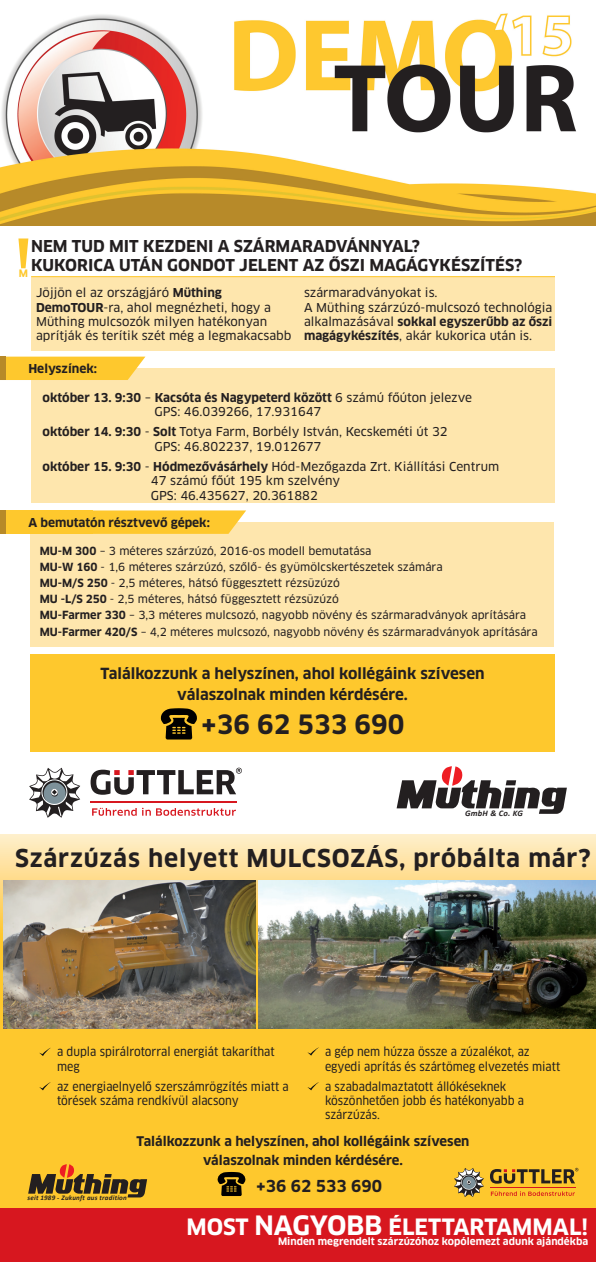
<style>
.page{position:relative;width:596px;height:1262px;background:#fff}
.page>*{position:absolute;margin:0;border:0;box-sizing:border-box;transform-origin:0 0}
.t1{font:700 26px "Clan Pro";color:#231f20}
.t2{font:700 24px "Clan Pro";letter-spacing:.035em;color:#231f20}
.t3{font:700 22px "Clan Pro";color:#fff}
.t4{font:700 16.1px "Clan Pro";color:#231f20}
.t5{font:700 16px/19.2px "Clan Pro";color:#231f20}
.t6{font:700 15px/20.8px "Clan Pro";color:#231f20;text-align:center}
.t7{font:700 13px/18.4px "Clan Pro";color:#231f20;text-align:center}
.t8{font:12px/14.4px "Clan Pro News";color:#231f20}
.t9{font:12px/14.4px "Clan Pro Narr News";color:#231f20}
.t10{font:700 12px "Clan Pro";color:#231f20}
.t11{font:11px/16px "Clan Pro News";color:#231f20}
.t12{font:700 10px "Clan Pro";color:#fff}
.t13{font:700 10px "Clan Pro";color:#fec82d}
.t14{font:italic 700 8.5px "Calibri";letter-spacing:.03em;color:#231f20}
.t15{font:italic 700 7px "Calibri";letter-spacing:.03em;color:#231f20}
.s1{font-family:"Clan Pro";font-weight:700}
.s2{font-family:"Clan Pro News";font-weight:400}
.s3{font-size:26px}
</style>
<div class="page">
<div style="left:30px;top:653px;width:524px;height:98px;background:#fec82d"></div>
<div style="left:31px;top:276px;width:523px;height:75px;background:#fee6ad"></div>
<svg style="left:29px;top:767px;width:51px;height:50px"></svg>
<hr style="left:90px;top:801px;width:147px;height:1px;background:#d7171f">
<svg style="left:92px;top:807px;width:144px;height:8px"></svg>
<svg style="left:90px;top:767px;width:152px;height:27px"></svg>
<svg style="left:396px;top:766px;width:170px;height:48px"></svg>
<img style="left:0;top:13px;width:595px;height:212px">
<div style="left:31px;top:368px;width:523px;height:135px;background:#fee6ad"></div>
<svg style="left:6px;top:356px;width:139px;height:24px"></svg>
<div style="left:0;top:356px;width:6px;height:24px;background:#b78928"></div>
<svg style="left:18px;top:238px;width:10px;height:30px"></svg>
<hr style="left:31px;top:276px;width:523px;height:1px;background:#fec82d">
<div style="left:30px;top:522px;width:523px;height:124px;background:#fee6ad"></div>
<div style="left:0;top:510px;width:93px;height:24px;background:#fec82d"></div>
<svg style="left:93px;top:510px;width:153px;height:24px"></svg>
<div style="left:0;top:510px;width:6px;height:24px;background:#b78928"></div>
<svg style="left:0;top:834px;width:595px;height:374px"></svg>
<svg style="left:217px;top:1171px;width:29px;height:24px"></svg>
<svg style="left:39px;top:1047px;width:12px;height:9px"></svg>
<svg style="left:39px;top:1081px;width:12px;height:9px"></svg>
<svg style="left:307px;top:1047px;width:12px;height:8px"></svg>
<svg style="left:307px;top:1081px;width:12px;height:9px"></svg>
<img style="left:4px;top:880px;width:251px;height:148px">
<img style="left:258px;top:880px;width:337px;height:148px">
<svg style="left:434px;top:895px;width:6px;height:6px"></svg>
<svg style="left:28px;top:1163px;width:119px;height:34px"></svg>
<svg style="left:453px;top:1167px;width:30px;height:30px"></svg>
<hr style="left:489px;top:1187px;width:86px;height:1px;background:#d7171f">
<svg style="left:490px;top:1191px;width:84px;height:4px"></svg>
<svg style="left:489px;top:1167px;width:89px;height:16px"></svg>
<div style="left:0;top:1208px;width:595px;height:53px;background:#d7171f"></div>
<svg style="left:160px;top:708px;width:37px;height:31px"></svg>
<h3 class="t5" style="left:31px;top:237px;width:492px">NEM TUD MIT KEZDENI A SZÁRMARADVÁNNYAL?<br>KUKORICA UTÁN GONDOT JELENT AZ ŐSZI MAGÁGYKÉSZÍTÉS?</h3>
<p class="t13" style="left:19px;top:268px;width:11px">M</p>
<p class="t8" style="left:36px;top:286px;width:257px">Jöjjön el az országjáró <span class="s1">Müthing DemoTOUR</span>-ra, ahol megnézheti, hogy a Müthing mulcsozók milyen hatékonyan aprítják és terítik szét még a legmakacsabb</p>
<p class="t8" style="left:304px;top:286px;width:250px">szármaradványokat is.<br>A Müthing szárzúzó-mulcsozó technológia</p>
<p class="t10" style="left:304px;top:315px;width:250px"><span class="s2">alkalmazásával</span> sokkal egyszerűbb az őszi</p>
<p class="t8" style="left:304px;top:329px;width:229px"><span class="s1">magágykészítés</span>, akár kukorica után is.</p>
<p class="t10" style="left:28px;top:361px;width:70px">Helyszínek:</p>
<p class="t10" style="left:43px;top:390px;width:431px">október 13. 9:30 <span class="s2">–</span> Kacsóta és Nagypeterd között <span class="s2">6 számú főúton jelezve</span></p>
<p class="t8" style="left:43px;top:402px;width:406px;line-height:20.1px;text-indent:112px">GPS: 46.039266, 17.931647<br><span class="s1">október 14. 9:30</span> - <span class="s1">Solt</span> Totya Farm, Borbély István, Kecskeméti út 32</p>
<p class="t8" style="left:43px;top:436px;width:458px;line-height:20.1px;text-indent:112px">GPS: 46.802237, 19.012677<br><span class="s1">október 15. 9:30</span> - <span class="s1">Hódmezővásárhely</span> Hód-Mezőgazda Zrt. Kiállítási Centrum</p>
<p class="t8" style="left:151px;top:473px;width:190px">47 számú főút 195 km szelvény<br>GPS: 46.435627, 20.361882</p>
<p class="t10" style="left:28px;top:516px;width:183px">A bemutatón résztvevő gépek:</p>
<p class="t11" style="left:40px;top:542px;width:487px"><span class="s1">MU-M 300</span> – 3 méteres szárzúzó, 2016-os modell bemutatása<br><span class="s1">MU-W 160</span> - 1,6 méteres szárzúzó, szőlő- és gyümölcskertészetek számára<br><span class="s1">MU-M/S 250</span> - 2,5 méteres, hátsó függesztett rézsüzúzó<br><span class="s1">MU -L/S 250</span> - 2,5 méteres, hátsó függesztett rézsüzúzó<br><span class="s1">MU-Farmer 330</span> – 3,3 méteres mulcsozó, nagyobb növény és szármaradványok aprítására</p>
<p class="t11" style="left:40px;top:624px;width:499px"><span class="s1">MU-Farmer 420/S</span> – 4,2 méteres mulcsozó, nagyobb növény és szármaradványok aprítására</p>
<p class="t6" style="left:100px;top:663px;width:385px">Találkozzunk a helyszínen, ahol kollégáink szívesen válaszolnak minden kérdésére.</p>
<h1 class="t1" style="left:201px;top:709px;width:205px">+36 62 533 690</h1>
<p class="t14" style="left:465px;top:808px;width:59px">GmbH &amp; Co. KG</p>
<h2 class="t2" style="left:15px;top:844px;width:576px">Szárzúzás helyett MULCSOZÁS, próbálta már?</h2>
<p class="t9" style="left:57px;top:1044px;width:219px">a dupla spirálrotorral energiát takaríthat meg</p>
<p class="t9" style="left:57px;top:1079px;width:233px">az energiaelnyelő szerszámrögzítés miatt a törések száma rendkívül alacsony</p>
<p class="t9" style="left:325px;top:1044px;width:237px">a gép nem húzza össze a zúzalékot, az egyedi aprítás és szártömeg elvezetés miatt</p>
<p class="t9" style="left:325px;top:1079px;width:200px">a szabadalmaztatott állókéseknek köszönhetően jobb és hatékonyabb a szárzúzás.</p>
<p class="t15" style="left:27px;top:1192px;width:101px">seit 1989 - Zukunft aus tradition</p>
<p class="t7" style="left:136px;top:1132px;width:334px">Találkozzunk a helyszínen, ahol kollégáink szívesen válaszolnak minden kérdésére.</p>
<h3 class="t4" style="left:256px;top:1176px;width:127px">+36 62 533 690</h3>
<h3 class="t3" style="left:186px;top:1213px;width:403px">MOST <span class="s3">NAGYOBB</span> ÉLETTARTAMMAL!</h3>
<p class="t12" style="left:278px;top:1235px;width:311px">Minden megrendelt szárzúzóhoz kopólemezt adunk ajándékba</p>
</div>
